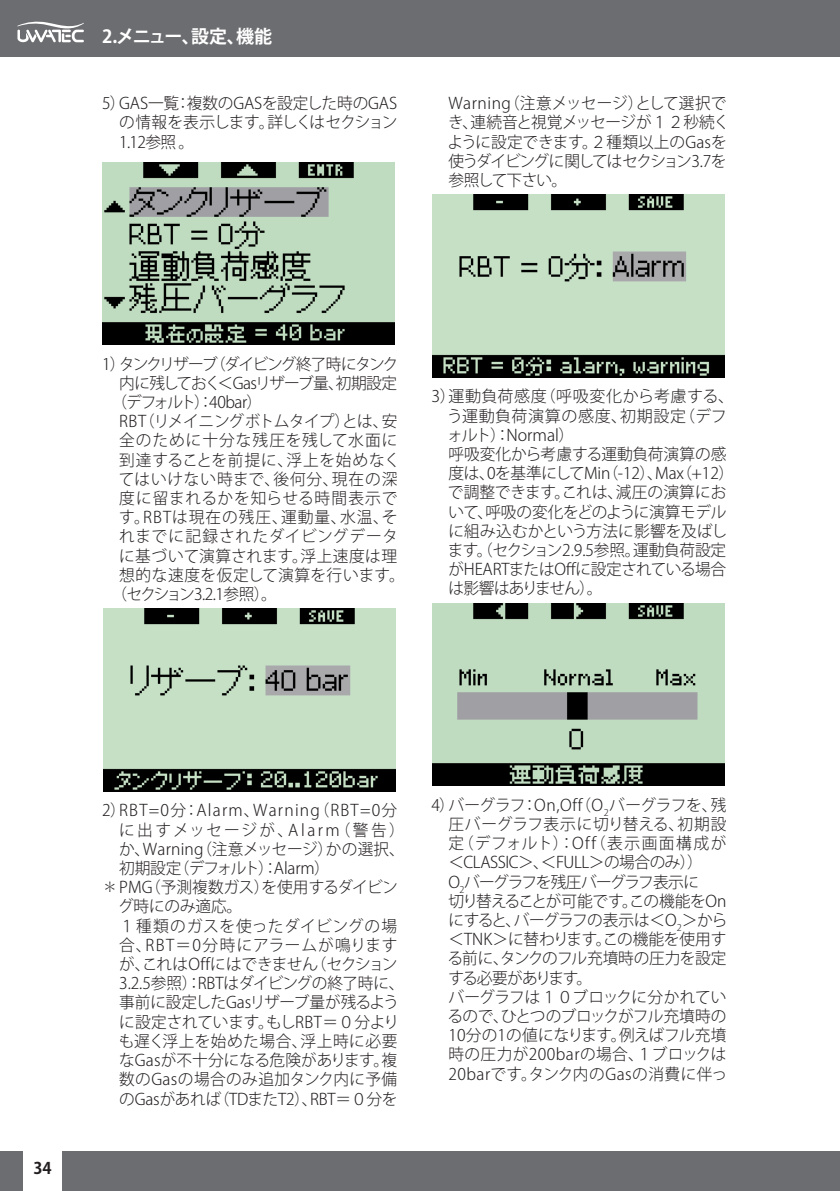
<style>
.page{position:relative;width:840px;height:1191px;background:#fff}
.page>*{position:absolute;margin:0;border:0;box-sizing:border-box;transform-origin:0 0}
.t1{font:700 18px "Koz Go Pro";letter-spacing:-.08em;color:#fff}
.NORMALE{font:300 16px/19.2px "Koz Go Pro";letter-spacing:-.01em;color:#231f20;text-align:justify}
.NORMALE-2{font:300 16px/19.2px "Koz Go Pro";letter-spacing:.065em;color:#231f20}
.NORMALE-3{font:300 16px/19.2px "Koz Go Pro";letter-spacing:.04em;color:#231f20}
.NORMALE-4{font:300 16px "Koz Go Pro";letter-spacing:-.085em;color:#231f20}
.NORMALE-5{font:300 16px "Koz Go Pro";letter-spacing:-.04em;color:#231f20}
.NORMALE-6{font:300 16px "Koz Go Pro";letter-spacing:-.035em;color:#231f20}
.NORMALE-7{font:300 16px "Koz Go Pro";letter-spacing:.055em;color:#231f20}
.NORMALE-8{font:300 16px "Koz Go Pro";letter-spacing:.03em;color:#231f20}
.NORMALE-9{font:300 16px "Koz Go Pro";letter-spacing:.02em;color:#231f20}
.NORMALE-10{font:300 16px "Koz Go Pro";letter-spacing:-.06em;color:#231f20}
.NORMALE-11{font:300 16px "Koz Go Pro";letter-spacing:.045em;color:#231f20}
.NORMALE-12{font:300 16px "Koz Go Pro";letter-spacing:-.11em;color:#231f20}
.NORMALE-13{font:300 16px "Koz Go Pro";letter-spacing:-.055em;color:#231f20}
.t2{font:700 16px "Koz Go Pro";color:#231f20}
</style>
<div class="page">
<hr style="left:839px;top:0;width:1px;height:57px;background:#6c6d70">
<div style="left:62px;top:1151px;width:777px;height:40px;background:#6c6d70"></div>
<hr style="left:839px;top:1151px;width:1px;height:40px;background:#6c6d70">
<div style="left:0;top:1151px;width:23px;height:40px;background:#6c6d70"></div>
<div style="left:0;top:0;width:839px;height:57px;background:#6c6d70"></div>
<svg style="left:17px;top:22px;width:67px;height:20px"></svg>
<img style="left:102px;top:162px;width:292px;height:183px">
<img style="left:103px;top:609px;width:292px;height:182px">
<img style="left:432px;top:195px;width:292px;height:182px">
<img style="left:432px;top:603px;width:292px;height:182px">
<p class="t1" style="left:102px;top:25px;width:171px">2.メニュー、設定、機能</p>
<p class="NORMALE" style="left:119px;top:94px;width:280px;text-indent:-17px">5）GAS一覧：複数のGASを設定した時のGASの情報を表示します。詳しくはセクション1.12参照。</p>
<p class="NORMALE" style="left:447px;top:94px;width:283px;text-align:left">Warning（注意メッセージ）として選択でき、連続音と視覚メッセージが１２秒続くように設定できます。２種類以上のGasを使うダイビングに関してはセクション3.7を参照して下さい。</p>
<p class="NORMALE-4" style="left:102px;top:353px;width:298px">1）タンクリザーブ（ダイビング終了時にタンク</p>
<p class="NORMALE-5" style="left:119px;top:372px;width:279px">内に残しておく＜Gasリザーブ量、初期設定</p>
<p class="NORMALE-13" style="left:112px;top:392px;width:152px">（デフォルト）：40bar）</p>
<p class="NORMALE-6" style="left:119px;top:411px;width:279px">RBT（リメイニングボトムタイプ）とは、安</p>
<p class="NORMALE-2" style="left:119px;top:431px;width:279px">全のために十分な残圧を残して水面に</p>
<p class="NORMALE-3" style="left:119px;top:450px;width:282px">到達することを前提に、浮上を始めなく</p>
<p class="NORMALE-7" style="left:119px;top:468px;width:280px">てはいけない時まで、後何分、現在の深</p>
<p class="NORMALE-3" style="left:119px;top:489px;width:279px">度に留まれるかを知らせる時間表示で</p>
<p class="NORMALE-2" style="left:119px;top:508px;width:280px">す。RBTは現在の残圧、運動量、水温、そ</p>
<p class="NORMALE-11" style="left:119px;top:526px;width:280px">れまでに記録されたダイビングデータ</p>
<p class="NORMALE-8" style="left:119px;top:545px;width:279px">に基づいて演算されます。浮上速度は理</p>
<p class="NORMALE-9" style="left:119px;top:564px;width:287px">想的な速度を仮定して演算を行います。</p>
<p class="NORMALE-12" style="left:112px;top:584px;width:167px">（セクション3.2.1参照）。</p>
<p class="NORMALE-3" style="left:446px;top:387px;width:288px;text-indent:-16px">3）運動負荷感度（呼吸変化から考慮する、う運動負荷演算の感度、初期設定（デフォルト）：Normal）</p>
<p class="NORMALE" style="left:447px;top:444px;width:288px;text-align:left">呼吸変化から考慮する運動負荷演算の感度は、0を基準にしてMin（-12）、Max（+12）で調整できます。これは、減圧の演算において、呼吸の変化をどのように演算モデルに組み込むかという方法に影響を及ばします。（セクション2.9.5参照。運動負荷設定がHEARTまたはOffに設定されている場合は影響はありません）。</p>
<p class="t2" style="left:33px;top:1157px;width:20px">34</p>
<p class="NORMALE-2" style="left:119px;top:801px;width:287px;text-indent:-17px">2）RBT=0分：Alarm、Warning（RBT=0分に出すメッセージが、Alarm（警告）か、Warning（注意メッセージ）かの選択、初期設定（デフォルト）：Alarm）</p>
<p class="NORMALE" style="left:118px;top:878px;width:281px;text-indent:-16px">＊ PMG（予測複数ガス）を使用するダイビング時にのみ適応。</p>
<p class="NORMALE" style="left:119px;top:916px;width:287px;text-align:left">１種類のガスを使ったダイビングの場合、RBT＝0分時にアラームが鳴りますが、これはOffにはできません（セクション<br>3.2.5参照）：RBTはダイビングの終了時に、事前に設定したGasリザーブ量が残るように設定されています。もしRBT＝０分よりも遅く浮上を始めた場合、浮上時に必要なGasが不十分になる危険があります。複数のGasの場合のみ追加タンク内に予備のGasがあれば（TDまたT2）、RBT＝０分を</p>
<p class="NORMALE" style="left:448px;top:795px;width:279px;text-indent:-17px">4）バーグラフ：On,Off（O<sub>2</sub>バーグラフを、残圧バーグラフ表示に切り替える、初期設定（デフォルト）：Off（表示画面構成が＜CLASSIC＞、＜FULL＞の場合のみ））</p>
<p class="NORMALE-10" style="left:448px;top:871px;width:252px">O<sub>2</sub>バーグラフを残圧バーグラフ表示に</p>
<p class="NORMALE" style="left:447px;top:891px;width:281px">切り替えることが可能です。この機能をOnにすると、バーグラフの表示は＜O<sub>2</sub>＞から＜TNK＞に替わります。この機能を使用する前に、タンクのフル充墳時の圧力を設定する必要があります。</p>
<p class="NORMALE" style="left:447px;top:987px;width:281px">バーグラフは１０ブロックに分かれているので、ひとつのブロックがフル充墳時の10分の1の値になります。例えばフル充墳時の圧力が200barの場合、１ブロックは20barです。タンク内のGasの消費に伴っ</p>
</div>
